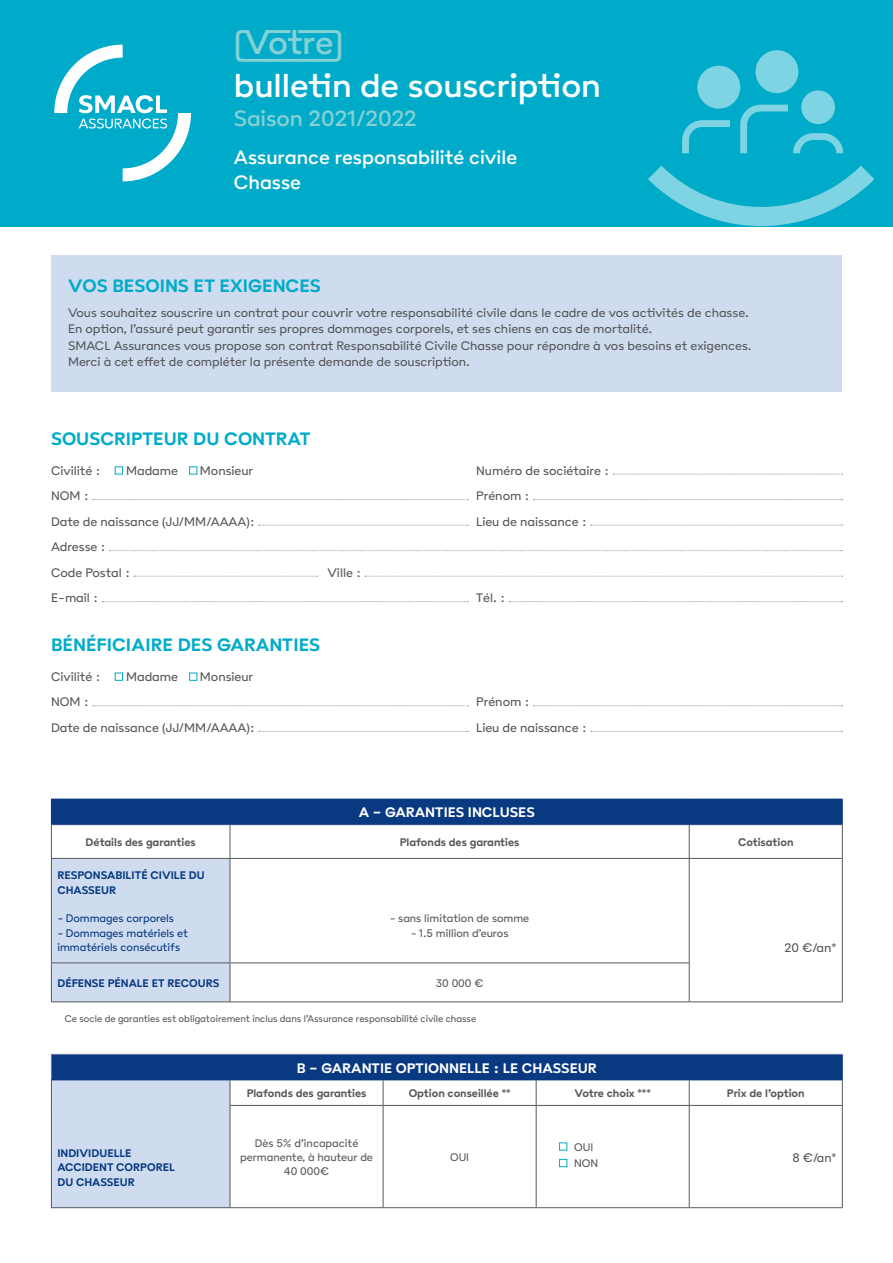
<style>
.page{position:relative;width:893px;height:1263px;background:#fff}
.page>*{position:absolute;margin:0;border:0;box-sizing:border-box;transform-origin:0 0}
.t1{font:500 36px "Poligon";color:#fff}
.t2{font:36px "Poligon Medium Link";letter-spacing:-.01em;color:#85d1d4}
.t3{font:500 24px "Poligon";color:#85d1d4}
.t4{font:500 21px/25.2px "Poligon";color:#fff}
.t5{font:700 19.5px "Poligon";color:#00abca}
.t6{font:700 15px "Poligon";color:#fff}
.t7{font:13.5px/16.5px "Poligon";color:#57585a}
.t8{font:700 12px "Poligon";color:#57585a}
.t9{font:12px/14.4px "Poligon";color:#57585a;text-align:center}
.t10{font:700 12px/14.4px "Poligon";color:#083981}
.t11{font:12px/14.4px "Poligon";color:#083981}
.t12{font:10.5px "Poligon";color:#57585a}
</style>
<div class="page">
<div style="left:51px;top:255px;width:791px;height:136px;background:#cfdcef"></div>
<div style="left:115px;top:466px;width:8px;height:8px;border:1px solid #00abca"></div>
<div style="left:189px;top:466px;width:8px;height:8px;border:1px solid #00abca"></div>
<svg style="left:613px;top:474px;width:230px;height:1px"></svg>
<svg style="left:93px;top:499px;width:375px;height:1px"></svg>
<svg style="left:533px;top:499px;width:310px;height:1px"></svg>
<svg style="left:259px;top:525px;width:209px;height:1px"></svg>
<svg style="left:591px;top:525px;width:252px;height:1px"></svg>
<svg style="left:109px;top:550px;width:734px;height:1px"></svg>
<svg style="left:134px;top:576px;width:184px;height:1px"></svg>
<svg style="left:365px;top:576px;width:478px;height:1px"></svg>
<svg style="left:102px;top:601px;width:366px;height:1px"></svg>
<svg style="left:509px;top:601px;width:334px;height:1px"></svg>
<div style="left:115px;top:673px;width:8px;height:8px;border:1px solid #00abca"></div>
<div style="left:189px;top:673px;width:8px;height:8px;border:1px solid #00abca"></div>
<svg style="left:93px;top:705px;width:375px;height:1px"></svg>
<svg style="left:533px;top:705px;width:310px;height:1px"></svg>
<svg style="left:259px;top:731px;width:209px;height:1px"></svg>
<svg style="left:591px;top:731px;width:252px;height:1px"></svg>
<div style="left:51px;top:799px;width:791px;height:26px;background:#083981"></div>
<div style="left:52px;top:859px;width:178px;height:142px;background:#cfdcef"></div>
<svg style="left:842px;top:799px;width:1px;height:25px"></svg>
<hr style="left:51px;top:825px;width:1px;height:33px;background:#57585a">
<hr style="left:230px;top:825px;width:1px;height:33px;background:#57585a">
<hr style="left:689px;top:825px;width:1px;height:33px;background:#57585a">
<hr style="left:842px;top:825px;width:1px;height:33px;background:#57585a">
<hr style="left:51px;top:858px;width:179px;height:1px;background:#57585a">
<hr style="left:51px;top:859px;width:1px;height:103px;background:#57585a">
<hr style="left:230px;top:858px;width:459px;height:1px;background:#57585a">
<hr style="left:230px;top:859px;width:1px;height:103px;background:#57585a">
<hr style="left:689px;top:858px;width:154px;height:1px;background:#57585a">
<hr style="left:689px;top:859px;width:1px;height:103px;background:#57585a">
<hr style="left:842px;top:859px;width:1px;height:104px;background:#57585a">
<hr style="left:842px;top:963px;width:1px;height:38px;background:#57585a">
<hr style="left:689px;top:1001px;width:154px;height:1px;background:#57585a">
<hr style="left:51px;top:962px;width:179px;height:1px;background:#57585a">
<hr style="left:51px;top:963px;width:1px;height:38px;background:#57585a">
<hr style="left:230px;top:962px;width:460px;height:1px;background:#57585a">
<hr style="left:230px;top:963px;width:1px;height:38px;background:#57585a">
<hr style="left:689px;top:963px;width:1px;height:38px;background:#57585a">
<hr style="left:51px;top:1001px;width:179px;height:1px;background:#57585a">
<hr style="left:230px;top:1001px;width:459px;height:1px;background:#57585a">
<hr style="left:51px;top:824px;width:179px;height:1px;background:#375392">
<hr style="left:230px;top:824px;width:459px;height:1px;background:#375392">
<hr style="left:689px;top:824px;width:154px;height:1px;background:#375392">
<div style="left:51px;top:1054px;width:791px;height:26px;background:#083981"></div>
<div style="left:51px;top:1080px;width:179px;height:128px;background:#cfdcef"></div>
<hr style="left:51px;top:1054px;width:179px;height:1px;background:#7581b2">
<hr style="left:230px;top:1054px;width:153px;height:1px;background:#7581b2">
<hr style="left:383px;top:1054px;width:153px;height:1px;background:#7581b2">
<hr style="left:536px;top:1054px;width:153px;height:1px;background:#7581b2">
<hr style="left:689px;top:1054px;width:154px;height:1px;background:#7581b2">
<svg style="left:51px;top:1055px;width:1px;height:50px"></svg>
<hr style="left:51px;top:1105px;width:1px;height:102px;background:#57585a">
<hr style="left:51px;top:1207px;width:179px;height:1px;background:#57585a">
<svg style="left:230px;top:1080px;width:1px;height:25px"></svg>
<svg style="left:383px;top:1080px;width:1px;height:25px"></svg>
<svg style="left:536px;top:1080px;width:1px;height:25px"></svg>
<svg style="left:689px;top:1080px;width:1px;height:25px"></svg>
<svg style="left:842px;top:1055px;width:1px;height:50px"></svg>
<hr style="left:230px;top:1105px;width:153px;height:1px;background:#57585a">
<hr style="left:230px;top:1106px;width:1px;height:101px;background:#57585a">
<hr style="left:383px;top:1105px;width:153px;height:1px;background:#57585a">
<hr style="left:383px;top:1106px;width:1px;height:101px;background:#57585a">
<hr style="left:536px;top:1105px;width:153px;height:1px;background:#57585a">
<hr style="left:536px;top:1106px;width:1px;height:101px;background:#57585a">
<hr style="left:689px;top:1105px;width:154px;height:1px;background:#57585a">
<hr style="left:689px;top:1106px;width:1px;height:101px;background:#57585a">
<hr style="left:842px;top:1106px;width:1px;height:101px;background:#57585a">
<hr style="left:230px;top:1207px;width:153px;height:1px;background:#57585a">
<hr style="left:383px;top:1207px;width:153px;height:1px;background:#57585a">
<hr style="left:536px;top:1207px;width:153px;height:1px;background:#57585a">
<hr style="left:689px;top:1207px;width:154px;height:1px;background:#57585a">
<hr style="left:51px;top:1079px;width:179px;height:1px;background:#083981">
<hr style="left:689px;top:1079px;width:154px;height:1px;background:#083981">
<div style="left:559px;top:1142px;width:8px;height:8px;border:1px solid #00abca"></div>
<div style="left:559px;top:1159px;width:8px;height:8px;border:1px solid #00abca"></div>
<div style="left:0;top:0;width:893px;height:226px;background:#00abca"></div>
<div style="left:755px;top:50px;width:43px;height:43px;background:#7fd4e4;border-radius:50%"></div>
<svg style="left:740px;top:105px;width:103px;height:48px"></svg>
<svg style="left:682px;top:120px;width:48px;height:33px"></svg>
<div style="left:697px;top:66px;width:43px;height:43px;background:#7fd4e4;border-radius:50%"></div>
<div style="left:801px;top:90px;width:34px;height:34px;background:#7fd4e4;border-radius:50%"></div>
<svg style="left:648px;top:166px;width:226px;height:60px"></svg>
<svg style="left:54px;top:45px;width:137px;height:136px"></svg>
<h1 class="t2" style="left:234px;top:22px;width:111px">VOTRE</h1>
<h1 class="t1" style="left:234px;top:64px;width:369px">bulletin de souscription</h1>
<h2 class="t3" style="left:234px;top:104px;width:184px">Saison 2021/2022</h2>
<h3 class="t4" style="left:234px;top:144px;width:285px">Assurance responsabilité civile<br>Chasse</h3>
<h3 class="t5" style="left:68px;top:273px;width:254px">VOS BESOINS ET EXIGENCES</h3>
<p class="t7" style="left:68px;top:304px;width:685px">Vous souhaitez souscrire un contrat pour couvrir votre responsabilité civile dans le cadre de vos activités de chasse.<br>En option, l’assuré peut garantir ses propres dommages corporels, et ses chiens en cas de mortalité.<br>SMACL Assurances vous propose son contrat Responsabilité Civile Chasse pour répondre à vos besoins et exigences.<br>Merci à cet effet de compléter la présente demande de souscription.</p>
<h3 class="t5" style="left:51px;top:426px;width:261px">SOUSCRIPTEUR DU CONTRAT</h3>
<p class="t7" style="left:51px;top:462px;width:51px">Civilité :</p>
<p class="t7" style="left:126px;top:462px;width:53px">Madame</p>
<p class="t7" style="left:200px;top:462px;width:55px">Monsieur</p>
<p class="t7" style="left:476px;top:462px;width:135px">Numéro de sociétaire :</p>
<p class="t7" style="left:51px;top:487px;width:39px">NOM :</p>
<p class="t7" style="left:476px;top:487px;width:55px">Prénom :</p>
<p class="t7" style="left:51px;top:513px;width:206px">Date de naissance (JJ/MM/AAAA):</p>
<p class="t7" style="left:476px;top:513px;width:112px">Lieu de naissance :</p>
<p class="t7" style="left:51px;top:534px;width:81px;line-height:25.5px">Adresse :<br>Code Postal :</p>
<p class="t7" style="left:327px;top:564px;width:36px">Ville :</p>
<p class="t7" style="left:51px;top:589px;width:49px">E-mail :</p>
<p class="t7" style="left:476px;top:589px;width:31px">Tél. :</p>
<h3 class="t5" style="left:51px;top:632px;width:271px">BÉNÉFICIAIRE DES GARANTIES</h3>
<p class="t7" style="left:51px;top:668px;width:51px">Civilité :</p>
<p class="t7" style="left:126px;top:668px;width:53px">Madame</p>
<p class="t7" style="left:200px;top:668px;width:55px">Monsieur</p>
<p class="t7" style="left:51px;top:693px;width:39px">NOM :</p>
<p class="t7" style="left:476px;top:693px;width:55px">Prénom :</p>
<p class="t7" style="left:51px;top:719px;width:206px">Date de naissance (JJ/MM/AAAA):</p>
<p class="t7" style="left:476px;top:719px;width:112px">Lieu de naissance :</p>
<p class="t6" style="left:359px;top:803px;width:177px">A - GARANTIES INCLUSES</p>
<p class="t8" style="left:86px;top:835px;width:112px">Détails des garanties</p>
<p class="t8" style="left:400px;top:835px;width:121px">Plafonds des garanties</p>
<p class="t8" style="left:738px;top:835px;width:57px">Cotisation</p>
<p class="t10" style="left:57px;top:868px;width:149px">RESPONSABILITÉ CIVILE DU<br>CHASSEUR</p>
<p class="t11" style="left:57px;top:911px;width:118px">- Dommages corporels</p>
<p class="t11" style="left:57px;top:925px;width:132px">- Dommages matériels et immatériels consécutifs</p>
<p class="t9" style="left:390px;top:911px;width:141px">- sans limitation de somme</p>
<p class="t9" style="left:411px;top:925px;width:99px">- 1.5 million d’euros</p>
<p class="t7" style="left:784px;top:939px;width:53px">20 €/an*</p>
<p class="t10" style="left:57px;top:975px;width:163px">DÉFENSE PÉNALE ET RECOURS</p>
<p class="t9" style="left:436px;top:976px;width:49px">30 000 €</p>
<p class="t12" style="left:65px;top:1012px;width:413px">Ce socle de garanties est obligatoirement inclus dans l’Assurance responsabilité civile chasse</p>
<p class="t6" style="left:297px;top:1058px;width:302px">B - GARANTIE OPTIONNELLE : LE CHASSEUR</p>
<p class="t10" style="left:57px;top:1145px;width:119px">INDIVIDUELLE<br>ACCIDENT CORPOREL<br>DU CHASSEUR</p>
<p class="t8" style="left:247px;top:1086px;width:121px">Plafonds des garanties</p>
<p class="t8" style="left:409px;top:1086px;width:103px">Option conseillée **</p>
<p class="t8" style="left:575px;top:1086px;width:78px">Votre choix ***</p>
<p class="t8" style="left:727px;top:1086px;width:79px">Prix de l’option</p>
<p class="t9" style="left:240px;top:1135px;width:134px">Dès 5% d’incapacité permanente, à hauteur de<br>40 000€</p>
<p class="t9" style="left:450px;top:1150px;width:20px">OUI</p>
<p class="t9" style="left:574px;top:1138px;width:26px;line-height:16.5px;text-align:left">OUI<br>NON</p>
<p class="t7" style="left:792px;top:1149px;width:45px">8 €/an*</p>
</div>
